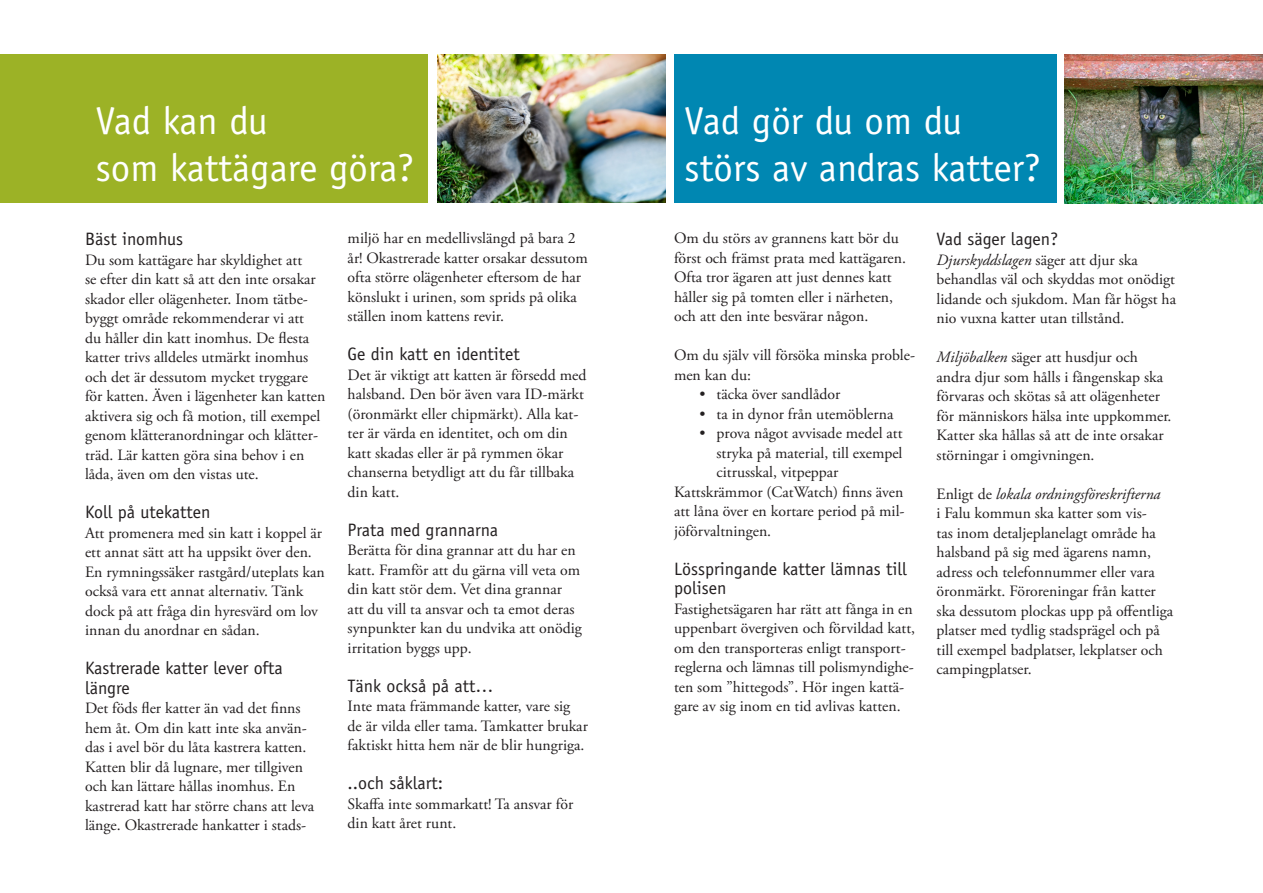
<style>
.page{position:relative;width:1263px;height:893px;background:#fff}
.page>*{position:absolute;margin:0;border:0;box-sizing:border-box;transform-origin:0 0}
.Rubrik_12{font:39px/46.8px "Officina Sans";color:#fff}
.Rubrik_12-2{font:18px/19.5px "Officina Sans";color:#231f20}
.Brödtext{font:15.75px/19.5px "Adobe Garamond Pro";color:#231f20}
.s1{font-style:italic}
</style>
<div class="page">
<div style="left:674px;top:54px;width:383px;height:149px;background:#0087b2"></div>
<div style="left:0;top:54px;width:427px;height:149px;background:#9cb226"></div>
<img style="left:1064px;top:54px;width:199px;height:149px">
<img style="left:437px;top:54px;width:228px;height:149px">
<p class="Rubrik_12" style="left:96px;top:97px;width:320px">Vad kan du<br>som kattägare göra?</p>
<p class="Rubrik_12" style="left:685px;top:97px;width:358px">Vad gör du om du störs av andras katter?</p>
<p class="Rubrik_12-2" style="left:85px;top:229px;width:100px">Bäst inomhus</p>
<p class="Brödtext" style="left:85px;top:251px;width:242px">Du som kattägare har skyldighet att<br>se efter din katt så att den inte orsakar skador eller olägenheter. Inom tätbe&shy;byggt område rekommenderar vi att<br>du håller din katt inomhus. De flesta katter trivs alldeles utmärkt inomhus och det är dessutom mycket tryggare för katten. Även i lägenheter kan katten aktivera sig och få motion, till exempel genom klätteranordningar och klätter&shy;träd. Lär katten göra sina behov i en låda, även om den vistas ute.</p>
<p class="Rubrik_12-2" style="left:85px;top:502px;width:127px">Koll på utekatten</p>
<p class="Brödtext" style="left:85px;top:524px;width:241px">Att promenera med sin katt i koppel är ett annat sätt att ha uppsikt över den.<br>En rymningssäker rastgård/uteplats kan också vara ett annat alternativ. Tänk dock på att fråga din hyresvärd om lov innan du anordnar en sådan.</p>
<p class="Rubrik_12-2" style="left:85px;top:658px;width:199px">Kastrerade katter lever ofta längre</p>
<p class="Brödtext" style="left:85px;top:699px;width:231px">Det föds fler katter än vad det finns hem åt. Om din katt inte ska använ&shy;das i avel bör du låta kastrera katten.<br>Katten blir då lugnare, mer tillgiven och kan lättare hållas inomhus. En kastrerad katt har större chans att leva länge. Okastrerade hankatter i stads-</p>
<p class="Brödtext" style="left:348px;top:229px;width:242px">miljö har en medellivslängd på bara 2 år! Okastrerade katter orsakar dessutom ofta större olägenheter eftersom de har könslukt i urinen, som sprids på olika ställen inom kattens revir.</p>
<p class="Rubrik_12-2" style="left:348px;top:344px;width:174px">Ge din katt en identitet</p>
<p class="Brödtext" style="left:348px;top:365px;width:240px">Det är viktigt att katten är försedd med halsband. Den bör även vara ID-märkt (öronmärkt eller chipmärkt). Alla kat&shy;ter är värda en identitet, och om din katt skadas eller är på rymmen ökar chanserna betydligt att du får tillbaka din katt.</p>
<p class="Rubrik_12-2" style="left:348px;top:520px;width:152px">Prata med grannarna</p>
<p class="Brödtext" style="left:348px;top:541px;width:236px">Berätta för dina grannar att du har en katt. Framför att du gärna vill veta om din katt stör dem. Vet dina grannar<br>att du vill ta ansvar och ta emot deras synpunkter kan du undvika att onödig irritation byggs upp.</p>
<p class="Rubrik_12-2" style="left:348px;top:676px;width:147px">Tänk också på att…</p>
<p class="Brödtext" style="left:348px;top:697px;width:242px">Inte mata främmande katter, vare sig de är vilda eller tama. Tamkatter brukar faktiskt hitta hem när de blir hungriga.</p>
<p class="Rubrik_12-2" style="left:348px;top:773px;width:97px">..och såklart:</p>
<p class="Brödtext" style="left:348px;top:794px;width:227px">Skaffa inte sommarkatt! Ta ansvar för din katt året runt.</p>
<p class="Brödtext" style="left:674px;top:229px;width:233px">Om du störs av grannens katt bör du först och främst prata med kattägaren.<br>Ofta tror ägaren att just dennes katt håller sig på tomten eller i närheten, och att den inte besvärar någon.</p>
<p class="Brödtext" style="left:674px;top:346px;width:243px">Om du själv vill försöka minska proble&shy;men kan du:</p>
<p class="Brödtext" style="left:699px;top:385px;width:142px">• täcka över sandlådor</p>
<p class="Brödtext" style="left:699px;top:404px;width:195px">• ta in dynor från utemöblerna</p>
<p class="Brödtext" style="left:716px;top:424px;width:188px;text-align:justify;text-indent:-17px">• prova något avvisade medel att stryka på material, till exempel citrusskal, vitpeppar</p>
<p class="Brödtext" style="left:674px;top:482px;width:232px;text-align:justify">Kattskrämmor (CatWatch) finns även att låna över en kortare period på mil&shy;jöförvaltningen.</p>
<p class="Rubrik_12-2" style="left:674px;top:559px;width:234px">Lösspringande katter lämnas till polisen</p>
<p class="Brödtext" style="left:674px;top:599px;width:243px">Fastighetsägaren har rätt att fånga in en uppenbart övergiven och förvildad katt, om den transporteras enligt transport&shy;reglerna och lämnas till polismyndighe&shy;ten som ”hittegods”. Hör ingen kattä&shy;gare av sig inom en tid avlivas katten.</p>
<p class="Rubrik_12-2" style="left:936px;top:229px;width:123px">Vad säger lagen?</p>
<p class="Brödtext" style="left:936px;top:251px;width:241px"><span class="s1">Djurskyddslagen</span> säger att djur ska behandlas väl och skyddas mot onödigt lidande och sjukdom. Man får högst ha nio vuxna katter utan tillstånd.</p>
<p class="Brödtext" style="left:936px;top:348px;width:236px"><span class="s1">Miljöbalken</span> säger att husdjur och andra djur som hålls i fångenskap ska förvaras och skötas så att olägenheter för människors hälsa inte uppkommer.<br>Katter ska hållas så att de inte orsakar störningar i omgivningen.</p>
<p class="Brödtext" style="left:936px;top:485px;width:238px">Enligt de <span class="s1">lokala ordningsföreskrifterna<br></span>i Falu kommun ska katter som vis-<br>tas inom detaljeplanelagt område ha halsband på sig med ägarens namn, adress och telefonnummer eller vara öronmärkt. Föroreningar från katter ska dessutom plockas upp på offentliga platser med tydlig stadsprägel och på till exempel badplatser, lekplatser och campingplatser.</p>
</div>
